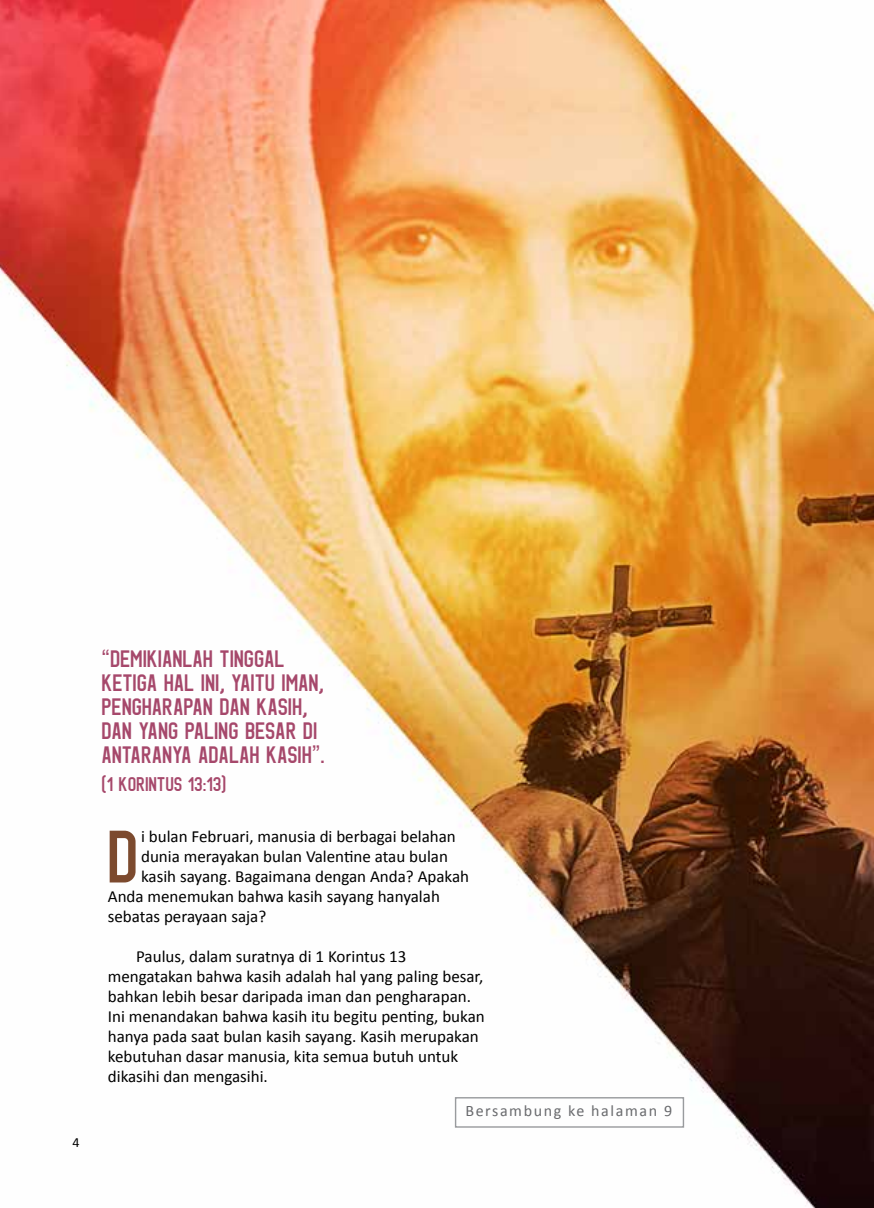
<style>
.page{position:relative;width:874px;height:1208px;background:#fff}
.page>*{position:absolute;margin:0;border:0;box-sizing:border-box;transform-origin:0 0}
.t1{font:74.8px "Geist";color:#7c4a2e}
.t2{font:24px/24px "Geist";letter-spacing:.025em;color:#a6486b}
.t3{font:20px "Geist";letter-spacing:.025em;color:#a6486b}
.t4{font:17px/20px "Calibri";color:#000}
.t5{font:16px "Calibri";letter-spacing:.1em;color:#696a6d}
.t6{font:14px "Calibri";color:#000}
.s1{font-family:"Arial"}
</style>
<div class="page">
<img style="left:0;top:0;width:873px;height:1208px">
<div style="left:454px;top:1097px;width:229px;height:30px;border:1px solid #999b9e"></div>
<p class="t6" style="left:72px;top:1133px;width:9px">4</p>
<h2 class="t2" style="left:102px;top:646px;width:224px"><span class="s1">“</span>DEMIKIANLAH TINGGAL<br>KETIGA HAL INI, YAITU IMAN,<br>PENGHARAPAN DAN KASIH,<br>DAN YANG PALING BESAR DI<br>ANTARANYA ADALAH KASIH<span class="s1">”</span>.</h2>
<p class="t3" style="left:102px;top:774px;width:126px">(1 KORINTUS 13:13)</p>
<h1 class="t1" style="left:108px;top:819px;width:31px">D</h1>
<p class="t4" style="left:141px;top:827px;width:316px">i bulan Februari, manusia di berbagai belahan</p>
<p class="t4" style="left:141px;top:847px;width:308px">dunia merayakan bulan Valentine atau bulan</p>
<p class="t4" style="left:141px;top:867px;width:329px">kasih sayang. Bagaimana dengan Anda? Apakah</p>
<p class="t4" style="left:108px;top:887px;width:333px">Anda menemukan bahwa kasih sayang hanyalah</p>
<p class="t4" style="left:108px;top:907px;width:160px">sebatas perayaan saja?</p>
<p class="t4" style="left:108px;top:947px;width:378px;text-indent:28px">Paulus, dalam suratnya di 1 Korintus 13 mengatakan bahwa kasih adalah hal yang paling besar, bahkan lebih besar daripada iman dan pengharapan.<br>Ini menandakan bahwa kasih itu begitu penting, bukan hanya pada saat bulan kasih sayang. Kasih merupakan kebutuhan dasar manusia, kita semua butuh untuk dikasihi dan mengasihi.</p>
<p class="t5" style="left:465px;top:1100px;width:208px">Bersambung ke halaman 9</p>
</div>
